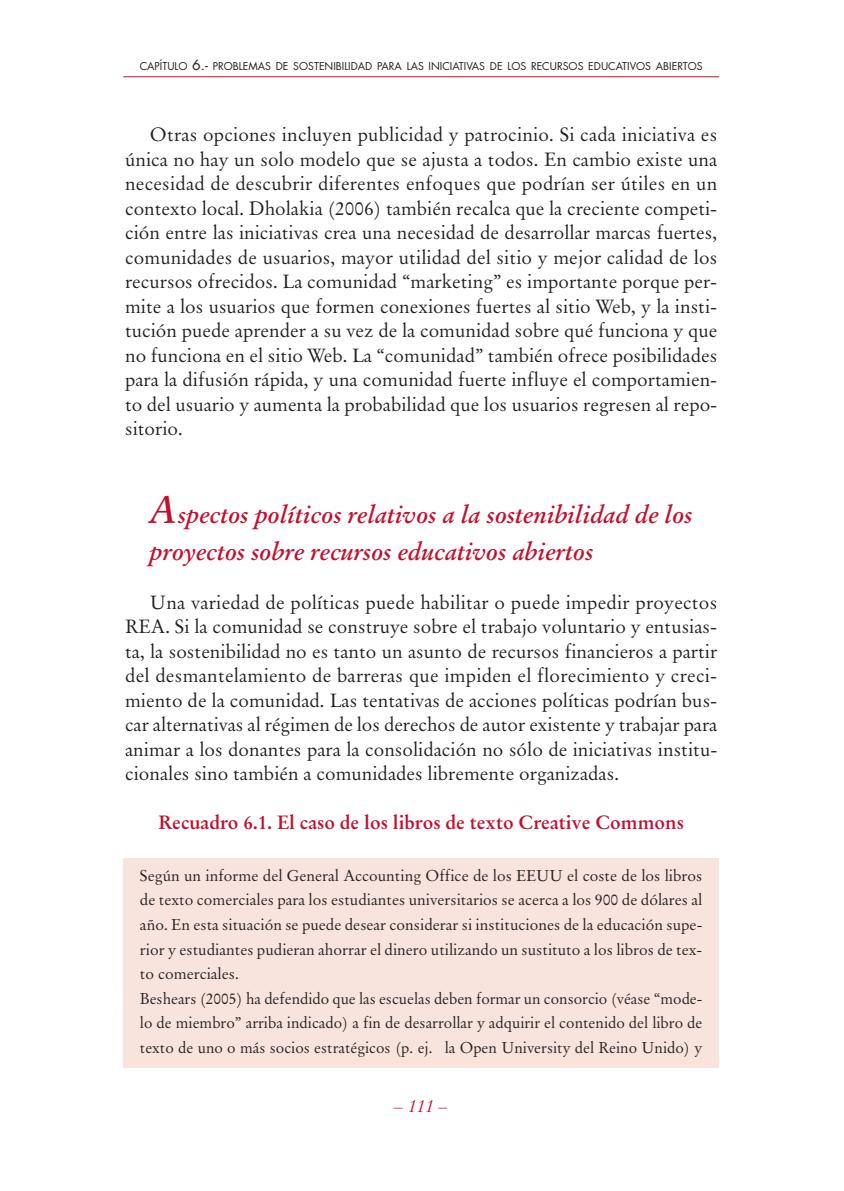
<style>
.page{position:relative;width:844px;height:1191px;background:#fff}
.page>*{position:absolute;margin:0;border:0;box-sizing:border-box;transform-origin:0 0}
.t1{font:italic 700 24.5px/36.9px "Original Garamond BT";color:#c3102f}
.t2{font:19.25px/24.5px "Original Garamond BT";color:#231f20;text-align:justify}
.t3{font:700 19.25px "Original Garamond BT";color:#c3102f}
.t4{font:italic 17.5px "Original Garamond BT";color:#c3102f}
.t5{font:15.75px/24.5px "Original Garamond BT";color:#231f20}
.t6{font:10.5px "Futura";color:#231f20}
.s1{font-size:14px}
.s2{font-size:38.5px}
</style>
<div class="page">
<hr style="left:123px;top:76px;width:596px;height:1px;background:#c3102f">
<div style="left:123px;top:858px;width:596px;height:209px;background:#f8e3dd"></div>
<p class="t6" style="left:140px;top:61px;width:564px">CAPÍTULO <span class="s1">6.-</span> PROBLEMAS DE SOSTENIBILIDAD PARA LAS INICIATIVAS DE LOS RECURSOS EDUCATIVOS ABIERTOS</p>
<p class="t2" style="left:125px;top:124px;width:593px;text-indent:25px">Otras opciones incluyen publicidad y patrocinio. Si cada iniciativa es única no hay un solo modelo que se ajusta a todos. En cambio existe una necesidad de descubrir diferentes enfoques que podrían ser útiles en un contexto local. Dholakia (2006) también recalca que la creciente competi&shy;ción entre las iniciativas crea una necesidad de desarrollar marcas fuertes, comunidades de usuarios, mayor utilidad del sitio y mejor calidad de los recursos ofrecidos. La comunidad “marketing” es importante porque per&shy;mite a los usuarios que formen conexiones fuertes al sitio Web, y la insti&shy;tución puede aprender a su vez de la comunidad sobre qué funciona y que no funciona en el sitio Web. La “comunidad” también ofrece posibilidades para la difusión rápida, y una comunidad fuerte influye el comportamien&shy;to del usuario y aumenta la probabilidad que los usuarios regresen al repo&shy;sitorio.</p>
<p class="t1" style="left:150px;top:498px;width:544px"><span class="s2">A</span>spectos políticos relativos a la sostenibilidad de los proyectos sobre recursos educativos abiertos</p>
<p class="t2" style="left:125px;top:591px;width:593px;text-indent:25px">Una variedad de políticas puede habilitar o puede impedir proyectos REA. Si la comunidad se construye sobre el trabajo voluntario y entusias&shy;ta, la sostenibilidad no es tanto un asunto de recursos financieros a partir del desmantelamiento de barreras que impiden el florecimiento y creci&shy;miento de la comunidad. Las tentativas de acciones políticas podrían bus&shy;car alternativas al régimen de los derechos de autor existente y trabajar para animar a los donantes para la consolidación no sólo de iniciativas institu&shy;cionales sino también a comunidades libremente organizadas.</p>
<p class="t3" style="left:158px;top:814px;width:527px">Recuadro 6.1. El caso de los libros de texto Creative Commons</p>
<p class="t5" style="left:140px;top:864px;width:564px">Según un informe del General Accounting Office de los EEUU el coste de los libros de texto comerciales para los estudiantes universitarios se acerca a los 900 de dólares al año. En esta situación se puede desear considerar si instituciones de la educación supe&shy;rior y estudiantes pudieran ahorrar el dinero utilizando un sustituto a los libros de tex&shy;to comerciales.<br>Beshears (2005) ha defendido que las escuelas deben formar un consorcio (véase “mode&shy;lo de miembro” arriba indicado) a fin de desarrollar y adquirir el contenido del libro de texto de uno o más socios estratégicos (p. ej. la Open University del Reino Unido) y</p>
<p class="t4" style="left:394px;top:1098px;width:55px">– 111 –</p>
</div>
